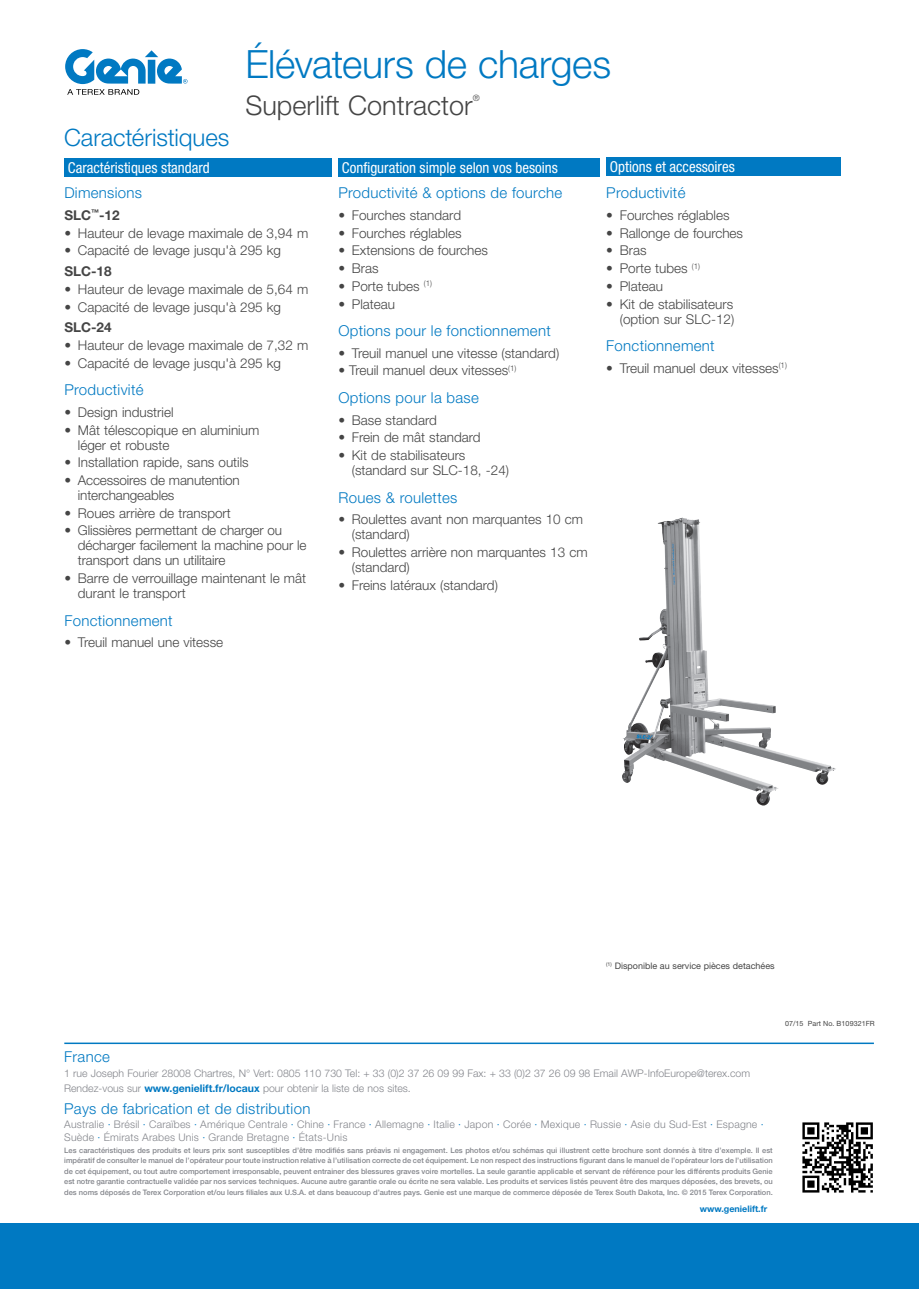
<style>
.page{position:relative;width:919px;height:1289px;background:#fff}
.page>*{position:absolute;margin:0;border:0;box-sizing:border-box;transform-origin:0 0}
.t1{font:300 39px "Helvetica Neue LT Std";letter-spacing:-.005em;color:#0079c2}
.t2{font:300 27px "Helvetica Neue LT Std";color:#454545}
.t3{font:300 24px "Helvetica Neue LT Std";letter-spacing:-.005em;color:#0079c2}
.t4{font:300 15px "Helvetica Neue LT Std";letter-spacing:.02em;color:#0079c2}
.t5{font:condensed 15px "Helvetica Neue LT Std";color:#fff}
.t6{font:300 13.5px/15px "Helvetica Neue LT Std";color:#454545}
.t7{font:700 13.5px "Helvetica Neue LT Std";color:#454545}
.t8{font:300 10.5px/15px "Helvetica Neue LT Std";color:#83858b}
.t9{font:300 10.5px/13.5px "Helvetica Neue LT Std";letter-spacing:.02em;color:#83858b}
.t10{font:9px "Helvetica Neue LT Std";color:#454545}
.t11{font:700 9px "Helvetica Neue LT Std";color:#0079c2}
.t12{font:300 8.7px "Helvetica Neue LT Std";color:#454545}
.t13{font:500 7.5px/10.5px "Helvetica Neue LT Std";color:#83858b;text-align:justify}
.t14{font:7.05px "Helvetica Neue LT Std";letter-spacing:.01em;color:#454545}
.s1{font-weight:700;color:#0079c2}
.s2{color:#0079c2}
</style>
<div class="page">
<svg style="left:65px;top:49px;width:122px;height:46px"></svg>
<div style="left:338px;top:159px;width:262px;height:18px;background:#0079c2"></div>
<div style="left:606px;top:157px;width:234px;height:19px;background:#0079c2"></div>
<div style="left:64px;top:159px;width:268px;height:18px;background:#0079c2"></div>
<img style="left:622px;top:517px;width:156px;height:288px">
<div style="left:0;top:1223px;width:918px;height:65px;background:#0079c2"></div>
<img style="left:802px;top:1122px;width:71px;height:71px">
<hr style="left:64px;top:1042px;width:809px;height:2px;background:#0079c2">
<h1 class="t1" style="left:245px;top:50px;width:367px">Élévateurs de charges</h1>
<h3 class="t3" style="left:64px;top:128px;width:167px">Caractéristiques</h3>
<h2 class="t2" style="left:245px;top:96px;width:229px">Superlift Contractor</h2>
<p class="t12" style="left:473px;top:95px;width:8px">®</p>
<p class="t5" style="left:68px;top:163px;width:143px">Caractéristiques standard</p>
<p class="t5" style="left:342px;top:163px;width:217px">Configuration simple selon vos besoins</p>
<p class="t5" style="left:610px;top:161px;width:126px">Options et accessoires</p>
<p class="t4" style="left:64px;top:187px;width:79px">Dimensions</p>
<p class="t7" style="left:64px;top:210px;width:57px">SLC<sup>™</sup>-12</p>
<p class="t6" style="left:64px;top:227px;width:245px">• Hauteur de levage maximale de 3,94 m</p>
<p class="t6" style="left:64px;top:244px;width:218px">• Capacité de levage jusqu'à 295 kg</p>
<p class="t7" style="left:64px;top:266px;width:49px">SLC-18</p>
<p class="t6" style="left:64px;top:283px;width:245px">• Hauteur de levage maximale de 5,64 m</p>
<p class="t6" style="left:64px;top:300px;width:218px">• Capacité de levage jusqu'à 295 kg</p>
<p class="t7" style="left:64px;top:322px;width:49px">SLC-24</p>
<p class="t6" style="left:64px;top:339px;width:245px">• Hauteur de levage maximale de 7,32 m</p>
<p class="t6" style="left:64px;top:356px;width:218px">• Capacité de levage jusqu'à 295 kg</p>
<p class="t4" style="left:64px;top:384px;width:81px">Productivité</p>
<p class="t6" style="left:64px;top:406px;width:111px">• Design industriel</p>
<p class="t6" style="left:78px;top:423px;width:183px;text-indent:-13px">• Mât télescopique en aluminium léger et robuste</p>
<p class="t6" style="left:64px;top:456px;width:186px">• Installation rapide, sans outils</p>
<p class="t6" style="left:78px;top:474px;width:163px;text-indent:-13px">• Accessoires de manutention interchangeables</p>
<p class="t6" style="left:64px;top:506px;width:168px">• Roues arrière de transport</p>
<p class="t6" style="left:78px;top:524px;width:230px;text-indent:-13px">• Glissières permettant de charger ou décharger facilement la machine pour le transport dans un utilitaire</p>
<p class="t6" style="left:78px;top:572px;width:230px;text-indent:-13px">• Barre de verrouillage maintenant le mât durant le transport</p>
<p class="t4" style="left:64px;top:615px;width:110px">Fonctionnement</p>
<p class="t6" style="left:64px;top:636px;width:160px">• Treuil manuel une vitesse</p>
<p class="t4" style="left:338px;top:187px;width:225px">Productivité &amp; options de fourche</p>
<p class="t6" style="left:338px;top:209px;width:124px">• Fourches standard</p>
<p class="t6" style="left:338px;top:227px;width:125px">• Fourches réglables</p>
<p class="t6" style="left:338px;top:244px;width:151px">• Extensions de fourches</p>
<p class="t6" style="left:338px;top:262px;width:42px">• Bras</p>
<p class="t6" style="left:338px;top:280px;width:95px">• Porte tubes <sup>(1)</sup></p>
<p class="t6" style="left:338px;top:297px;width:58px">• Plateau</p>
<p class="t4" style="left:338px;top:325px;width:214px">Options pour le fonctionnement</p>
<p class="t6" style="left:338px;top:347px;width:222px">• Treuil manuel une vitesse (standard)</p>
<p class="t6" style="left:338px;top:364px;width:179px">• Treuil manuel deux vitesses<sup>(1)</sup></p>
<p class="t4" style="left:338px;top:392px;width:142px">Options pour la base</p>
<p class="t6" style="left:338px;top:413px;width:100px">• Base standard</p>
<p class="t6" style="left:338px;top:431px;width:144px">• Frein de mât standard</p>
<p class="t6" style="left:352px;top:449px;width:159px;text-indent:-13px">• Kit de stabilisateurs (standard sur SLC-18, -24)</p>
<p class="t4" style="left:338px;top:492px;width:120px">Roues &amp; roulettes</p>
<p class="t6" style="left:352px;top:513px;width:233px;text-indent:-13px">• Roulettes avant non marquantes 10 cm (standard)</p>
<p class="t6" style="left:352px;top:546px;width:237px;text-indent:-13px">• Roulettes arrière non marquantes 13 cm (standard)</p>
<p class="t6" style="left:338px;top:578px;width:161px">• Freins latéraux (standard)</p>
<p class="t4" style="left:606px;top:187px;width:81px">Productivité</p>
<p class="t6" style="left:606px;top:209px;width:125px">• Fourches réglables</p>
<p class="t6" style="left:606px;top:227px;width:138px">• Rallonge de fourches</p>
<p class="t6" style="left:606px;top:244px;width:42px">• Bras</p>
<p class="t6" style="left:606px;top:262px;width:95px">• Porte tubes <sup>(1)</sup></p>
<p class="t6" style="left:606px;top:280px;width:58px">• Plateau</p>
<p class="t6" style="left:606px;top:297px;width:129px;text-align:right">• Kit de stabilisateurs (option sur SLC-12)</p>
<p class="t4" style="left:606px;top:340px;width:110px">Fonctionnement</p>
<p class="t6" style="left:606px;top:362px;width:182px">• Treuil manuel deux vitesses<sup>(1)</sup></p>
<p class="t10" style="left:606px;top:962px;width:170px"><sup>(1)</sup> Disponible au service pièces detachées</p>
<p class="t14" style="left:785px;top:1020px;width:91px">07/15 Part No. B109321FR</p>
<p class="t4" style="left:64px;top:1051px;width:47px">France</p>
<p class="t8" style="left:64px;top:1067px;width:687px">1 rue Joseph Fourier 28008 Chartres, N° Vert: 0805 110 730 Tel: + 33 (0)2 37 26 09 99 Fax: + 33 (0)2 37 26 09 98 Email AWP-InfoEurope@terex.com<br>Rendez-vous sur <span class="s1">www.genielift.fr/locaux</span> pour obtenir la liste de nos sites.</p>
<p class="t4" style="left:64px;top:1102px;width:248px">Pays de fabrication et de distribution</p>
<p class="t9" style="left:64px;top:1118px;width:701px">Australie <span class="s2">·</span> Brésil <span class="s2">·</span> Caraïbes <span class="s2">·</span> Amérique Centrale <span class="s2">·</span> Chine <span class="s2">·</span> France <span class="s2">·</span> Allemagne <span class="s2">·</span> Italie <span class="s2">·</span> Japon <span class="s2">·</span> Corée <span class="s2">·</span> Mexique <span class="s2">·</span> Russie <span class="s2">·</span> Asie du Sud-Est <span class="s2">·</span> Espagne <span class="s2">·<br></span>Suède <span class="s2">·</span> Émirats Arabes Unis <span class="s2">·</span> Grande Bretagne <span class="s2">·</span> États-Unis</p>
<p class="t13" style="left:64px;top:1145px;width:710px">Les caractéristiques des produits et leurs prix sont susceptibles d’être modifiés sans préavis ni engagement. Les photos et/ou schémas qui illustrent cette brochure sont donnés à titre d’exemple. Il est impératif de consulter le manuel de l’opérateur pour toute instruction relative à l’utilisation correcte de cet équipement. Le non respect des instructions figurant dans le manuel de l’opérateur lors de l’utilisation de cet équipement, ou tout autre comportement irresponsable, peuvent entrainer des blessures graves voire mortelles. La seule garantie applicable et servant de référence pour les différents produits Genie est notre garantie contractuelle validée par nos services techniques. Aucune autre garantie orale ou écrite ne sera valable. Les produits et services listés peuvent être des marques déposées, des brevets, ou des noms déposés de Terex Corporation et/ou leurs filiales aux U.S.A. et dans beaucoup d’autres pays. Genie est une marque de commerce déposée de Terex South Dakota, Inc. © 2015 Terex Corporation.</p>
<p class="t11" style="left:700px;top:1205px;width:69px">www.genielift.fr</p>
</div>
